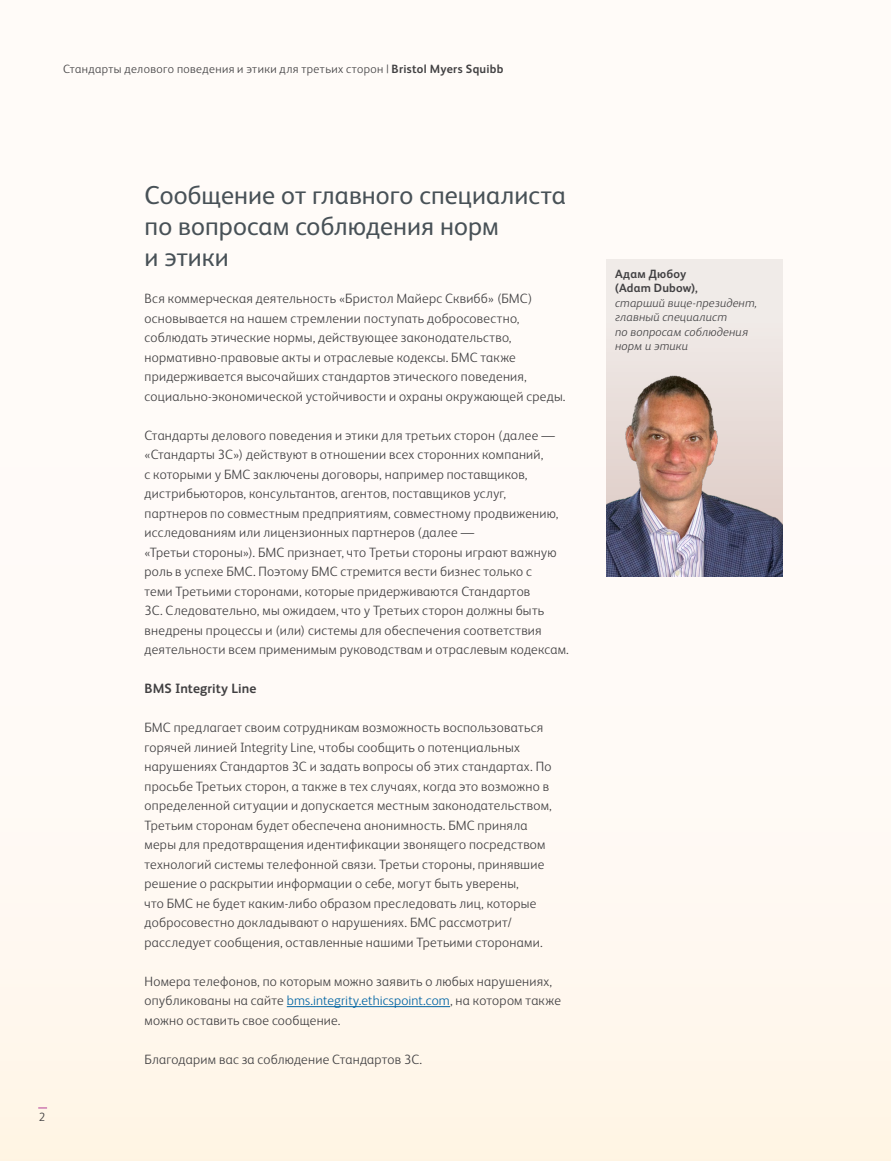
<style>
.page{position:relative;width:891px;height:1161px;background:#fff}
.page>*{position:absolute;margin:0;border:0;box-sizing:border-box;transform-origin:0 0}
.t1{font:25.95px/31px "BMS Humanity";letter-spacing:.005em;color:#485157}
.t2{font:300 13.5px/19.5px "BMS Humanity";letter-spacing:.02em;color:#414042}
.t3{font:700 13.5px "BMS Humanity";letter-spacing:.005em;color:#414042}
.t4{font:italic 300 12px/14.4px "BMS Humanity";letter-spacing:.01em;color:#414042}
.t5{font:300 12px "BMS Humanity";letter-spacing:.035em;color:#414042}
.t6{font:700 12px/14.4px "BMS Humanity";letter-spacing:.015em;color:#414042}
.s1{font-weight:700}
.s2{color:#0065a4}
</style>
<div class="page">
<div style="left:0;top:0;width:891px;height:1161px;background:linear-gradient(to bottom,#fffcfc,#fff7ed)"></div>
<div style="left:606px;top:260px;width:177px;height:317px;background:#f0ebe8"></div>
<img style="left:606px;top:375px;width:177px;height:202px">
<hr style="left:287px;top:1006px;width:163px;height:1px;background:#0065a4">
<p class="t5" style="left:63px;top:61px;width:442px">Стандарты делового поведения и этики для третьих сторон | <span class="s1">Bristol Myers Squibb</span></p>
<p class="t5" style="left:39px;top:1109px;width:8px">2</p>
<h1 class="t1" style="left:145px;top:177px;width:423px">Сообщение от главного специалиста по вопросам соблюдения норм<br>и этики</h1>
<p class="t2" style="left:145px;top:288px;width:422px">Вся коммерческая деятельность «Бристол Майерс Сквибб» (БМС) основывается на нашем стремлении поступать добросовестно, соблюдать этические нормы, действующее законодательство, нормативно-правовые акты и отраслевые кодексы. БМС также придерживается высочайших стандартов этического поведения, социально-экономической устойчивости и охраны окружающей среды.</p>
<p class="t2" style="left:145px;top:425px;width:426px">Стандарты делового поведения и этики для третьих сторон (далее — «Стандарты 3С») действуют в отношении всех сторонних компаний,<br>с которыми у БМС заключены договоры, например поставщиков, дистрибьюторов, консультантов, агентов, поставщиков услуг, партнеров по совместным предприятиям, совместному продвижению, исследованиям или лицензионных партнеров (далее —<br>«Третьи стороны»). БМС признает, что Третьи стороны играют важную роль в успехе БМС. Поэтому БМС стремится вести бизнес только с<br>теми Третьими сторонами, которые придерживаются Стандартов<br>3C. Следовательно, мы ожидаем, что у Третьих сторон должны быть внедрены процессы и (или) системы для обеспечения соответствия деятельности всем применимым руководствам и отраслевым кодексам.</p>
<p class="t3" style="left:145px;top:679px;width:113px">BMS Integrity Line</p>
<p class="t2" style="left:145px;top:717px;width:409px">БМС предлагает своим сотрудникам возможность воспользоваться горячей линией Integrity Line, чтобы сообщить о потенциальных нарушениях Стандартов 3C и задать вопросы об этих стандартах. По просьбе Третьих сторон, а также в тех случаях, когда это возможно в определенной ситуации и допускается местным законодательством, Третьим сторонам будет обеспечена анонимность. БМС приняла меры для предотвращения идентификации звонящего посредством технологий системы телефонной связи. Третьи стороны, принявшие решение о раскрытии информации о себе, могут быть уверены,<br>что БМС не будет каким-либо образом преследовать лиц, которые добросовестно докладывают о нарушениях. БМС рассмотрит/ расследует сообщения, оставленные нашими Третьими сторонами.</p>
<p class="t2" style="left:145px;top:970px;width:418px">Номера телефонов, по которым можно заявить о любых нарушениях, опубликованы на сайте <span class="s2">bms.integrity.ethicspoint.com</span>, на котором также можно оставить свое сообщение.</p>
<p class="t2" style="left:145px;top:1048px;width:279px">Благодарим вас за соблюдение Стандартов 3С.</p>
<p class="t6" style="left:615px;top:266px;width:84px">Адам Дюбоу (Adam Dubow),</p>
<p class="t4" style="left:615px;top:295px;width:144px">старший вице-президент, главный специалист<br>по вопросам соблюдения норм и этики</p>
</div>
